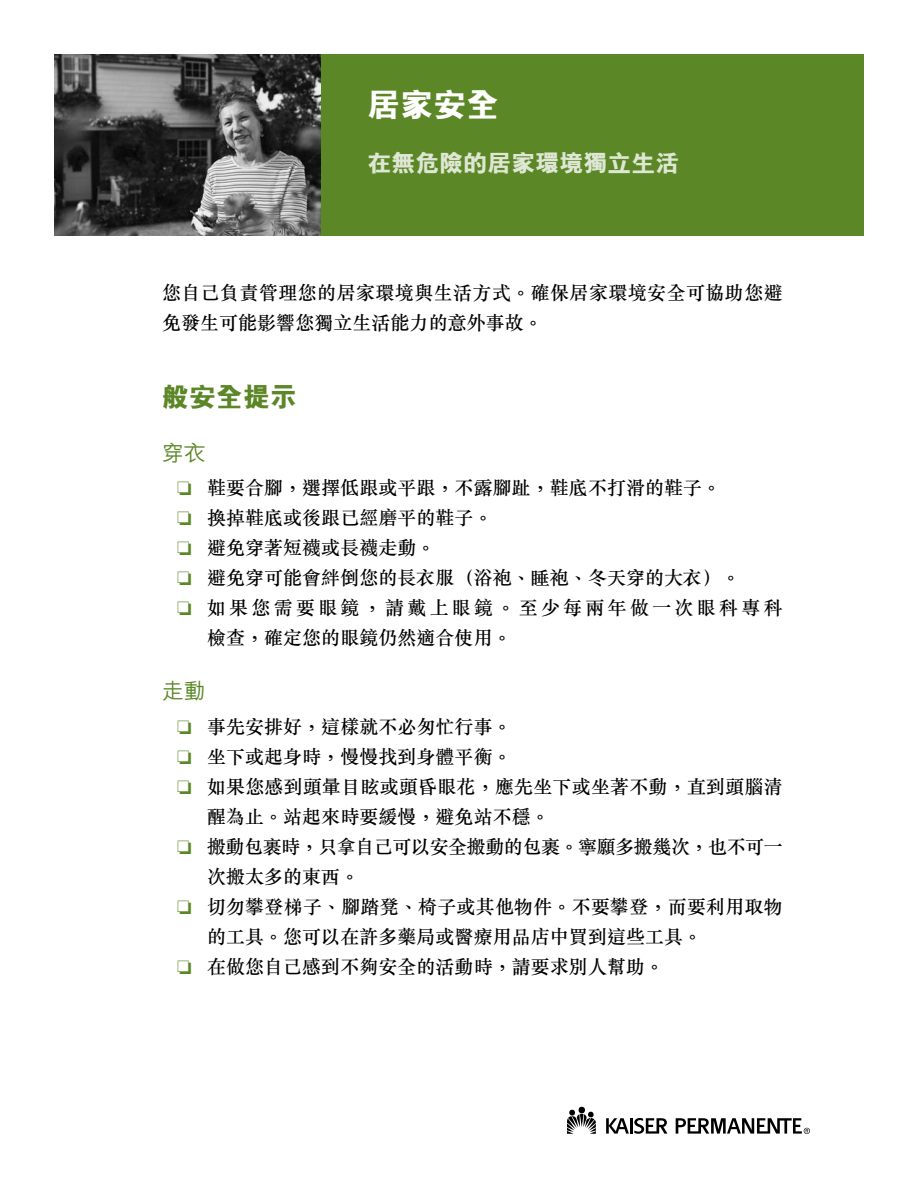
<style>
.page{position:relative;width:918px;height:1188px;background:#fff}
.page>*{position:absolute;margin:0;border:0;box-sizing:border-box;transform-origin:0 0}
.t1{font:800 33px "M Hei";color:#fff}
.t2{font:800 27px "M Hei";color:#5c8727}
.t3{font:800 24px "M Hei";color:#dee7d4}
.t4{font:500 21.75px "M Hei";color:#5c8727}
.t5{font:500 19.05px "M Sung";color:#000}
.t6{font:500 19.05px/30px "M Sung";letter-spacing:.02em;color:#000}
.t7{font:500 19.05px "M Sung";letter-spacing:-.025em;color:#000}
.t8{font:500 19.05px "M Sung";letter-spacing:.17em;color:#000}
.s1{color:#5c8727}
</style>
<div class="page">
<div style="left:321px;top:54px;width:543px;height:182px;background:#5c8727"></div>
<img style="left:54px;top:54px;width:267px;height:182px">
<svg style="left:567px;top:1109px;width:29px;height:25px"></svg>
<div style="left:578px;top:1107px;width:7px;height:6px;background:#000;border-radius:50%"></div>
<svg style="left:606px;top:1118px;width:61px;height:16px"></svg>
<svg style="left:676px;top:1118px;width:134px;height:16px"></svg>
<h1 class="t1" style="left:367px;top:88px;width:133px">居家安全</h1>
<p class="t3" style="left:367px;top:151px;width:313px">在無危險的居家環境獨立生活</p>
<p class="t6" style="left:162px;top:278px;width:622px">您自己負責管理您的居家環境與生活方式。確保居家環境安全可協助您避免發生可能影響您獨立生活能力的意外事故。</p>
<h2 class="t2" style="left:162px;top:383px;width:136px">般安全提示</h2>
<p class="t4" style="left:162px;top:441px;width:45px">穿衣</p>
<p class="t5" style="left:177px;top:479px;width:546px"><span class="s1">❏</span> 鞋要合腳，選擇低跟或平跟，不露腳趾，鞋底不打滑的鞋子。</p>
<p class="t5" style="left:177px;top:509px;width:317px"><span class="s1">❏</span> 換掉鞋底或後跟已經磨平的鞋子。</p>
<p class="t5" style="left:177px;top:539px;width:260px"><span class="s1">❏</span> 避免穿著短襪或長襪走動。</p>
<p class="t5" style="left:177px;top:569px;width:565px"><span class="s1">❏</span> 避免穿可能會絆倒您的長衣服（浴袍、睡袍、冬天穿的大衣）。</p>
<p class="t8" style="left:177px;top:599px;width:607px"><span class="s1">❏</span> 如果您需要眼鏡，請戴上眼鏡。至少每兩年做一次眼科專科</p>
<p class="t5" style="left:207px;top:629px;width:306px">檢查，確定您的眼鏡仍然適合使用。</p>
<p class="t4" style="left:162px;top:680px;width:45px">走動</p>
<p class="t5" style="left:177px;top:717px;width:336px"><span class="s1">❏</span> 事先安排好，這樣就不必匆忙行事。</p>
<p class="t5" style="left:177px;top:747px;width:336px"><span class="s1">❏</span> 坐下或起身時，慢慢找到身體平衡。</p>
<p class="t5" style="left:177px;top:777px;width:607px"><span class="s1">❏</span> 如果您感到頭暈目眩或頭昏眼花，應先坐下或坐著不動，直到頭腦清</p>
<p class="t5" style="left:207px;top:807px;width:344px">醒為止。站起來時要緩慢，避免站不穩。</p>
<p class="t7" style="left:177px;top:837px;width:607px"><span class="s1">❏</span> 搬動包裹時，只拿自己可以安全搬動的包裹。寧願多搬幾次，也不可一</p>
<p class="t5" style="left:207px;top:867px;width:154px">次搬太多的東西。</p>
<p class="t5" style="left:177px;top:897px;width:607px"><span class="s1">❏</span> 切勿攀登梯子、腳踏凳、椅子或其他物件。不要攀登，而要利用取物</p>
<p class="t5" style="left:207px;top:927px;width:497px">的工具。您可以在許多藥局或醫療用品店中買到這些工具。</p>
<p class="t5" style="left:177px;top:957px;width:489px"><span class="s1">❏</span> 在做您自己感到不夠安全的活動時，請要求別人幫助。</p>
</div>
